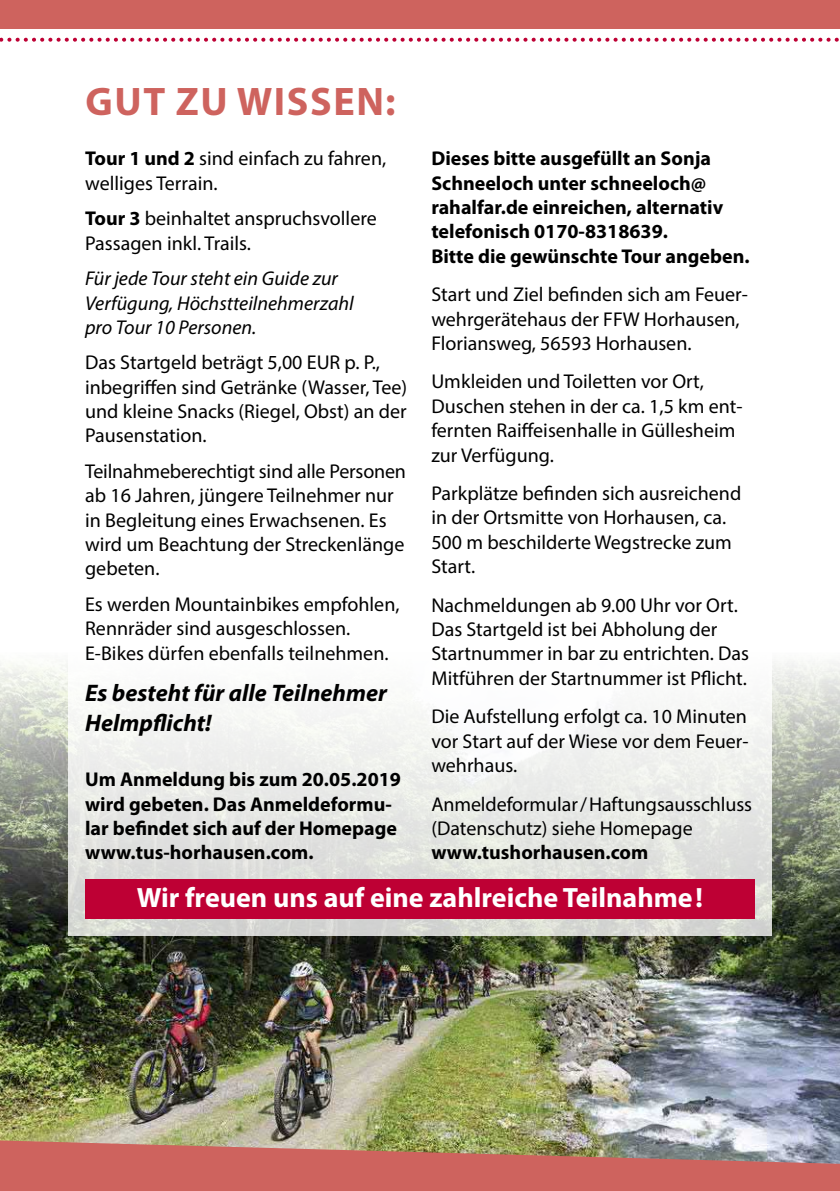
<style>
.page{position:relative;width:840px;height:1191px;background:#fff}
.page>*{position:absolute;margin:0;border:0;box-sizing:border-box;transform-origin:0 0}
.t1{font:700 40px "Myriad Pro";letter-spacing:.04em;color:#ce635e}
.t2{font:700 28px "Myriad Pro";color:#fff}
.t3{font:italic 700 24px/30.2px "Myriad Pro";color:#000}
.t4{font:20px/24.4px "Myriad Pro";color:#000}
.t5{font:700 20px/24.4px "Myriad Pro";color:#000}
.t6{font:italic 20px/24.2px "Myriad Pro";color:#000}
.s1{font-weight:700}
</style>
<div class="page">
<img style="left:0;top:661px;width:839px;height:479px">
<svg style="left:839px;top:1140px;width:1px;height:51px"></svg>
<svg style="left:0;top:1140px;width:839px;height:51px;background:#c27268"></svg>
<svg style="left:0;top:38px;width:839px;height:4px"></svg>
<div style="left:0;top:0;width:839px;height:28px;background:#ce635e"></div>
<svg style="left:68px;top:661px;width:703px;height:274px"></svg>
<div style="left:85px;top:879px;width:669px;height:39px;background:#be0034"></div>
<p class="t1" style="left:85px;top:75px;width:311px">GUT ZU WISSEN:</p>
<p class="t4" style="left:85px;top:146px;width:302px"><span class="s1">Tour 1 und 2</span> sind einfach zu fahren, welliges Terrain.</p>
<p class="t4" style="left:85px;top:206px;width:293px"><span class="s1">Tour 3</span> beinhaltet anspruchsvollere<br>Passagen inkl. Trails.</p>
<p class="t6" style="left:85px;top:266px;width:270px">Für jede Tour steht ein Guide zur<br>Verfügung, Höchstteilnehmerzahl pro Tour 10 Personen.</p>
<p class="t4" style="left:85px;top:350px;width:323px">Das Startgeld beträgt 5,00 EUR p. P., inbegriffen sind Getränke (Wasser, Tee) und kleine Snacks (Riegel, Obst) an der Pausenstation.</p>
<p class="t4" style="left:85px;top:459px;width:322px">Teilnahmeberechtigt sind alle Personen ab 16 Jahren, jüngere Teilnehmer nur in Begleitung eines Erwachsenen. Es wird um Beachtung der Streckenlänge gebeten.</p>
<p class="t4" style="left:85px;top:592px;width:316px">Es werden Mountainbikes empfohlen,<br>Rennräder sind ausgeschlossen.<br>E-Bikes dürfen ebenfalls teilnehmen.</p>
<p class="t3" style="left:85px;top:677px;width:303px">Es besteht für alle Teilnehmer<br>Helmpflicht!</p>
<p class="t5" style="left:85px;top:767px;width:317px">Um Anmeldung bis zum 20.05.2019 wird gebeten. Das Anmeldeformu&shy;lar befindet sich auf der Homepage www.tus-horhausen.com.</p>
<p class="t5" style="left:431px;top:146px;width:320px">Dieses bitte ausgefüllt an Sonja Schneeloch unter schneeloch@ rahalfar.de einreichen, alternativ telefonisch 0170-8318639.<br>Bitte die gewünschte Tour angeben.</p>
<p class="t4" style="left:431px;top:282px;width:318px">Start und Ziel befinden sich am Feuer&shy;wehrgerätehaus der FFW Horhausen,<br>Floriansweg, 56593 Horhausen.</p>
<p class="t4" style="left:431px;top:369px;width:312px">Umkleiden und Toiletten vor Ort,<br>Duschen stehen in der ca. 1,5 km ent&shy;fernten Raiffeisenhalle in Güllesheim zur Verfügung.</p>
<p class="t4" style="left:431px;top:481px;width:311px">Parkplätze befinden sich ausreichend in der Ortsmitte von Horhausen, ca.<br>500 m beschilderte Wegstrecke zum<br>Start.</p>
<p class="t4" style="left:431px;top:592px;width:319px">Nachmeldungen ab 9.00 Uhr vor Ort.<br>Das Startgeld ist bei Abholung der Startnummer in bar zu entrichten. Das Mitführen der Startnummer ist Pflicht.</p>
<p class="t4" style="left:431px;top:704px;width:318px;text-align:justify">Die Aufstellung erfolgt ca. 10 Minuten vor Start auf der Wiese vor dem Feuer&shy;wehrhaus.</p>
<p class="t4" style="left:431px;top:791px;width:322px">Anmeldeformular / Haftungsausschluss (Datenschutz) siehe Homepage <span class="s1">www.tushorhausen.com</span></p>
<p class="t2" style="left:137px;top:879px;width:567px">Wir freuen uns auf eine zahlreiche Teilnahme !</p>
</div>
